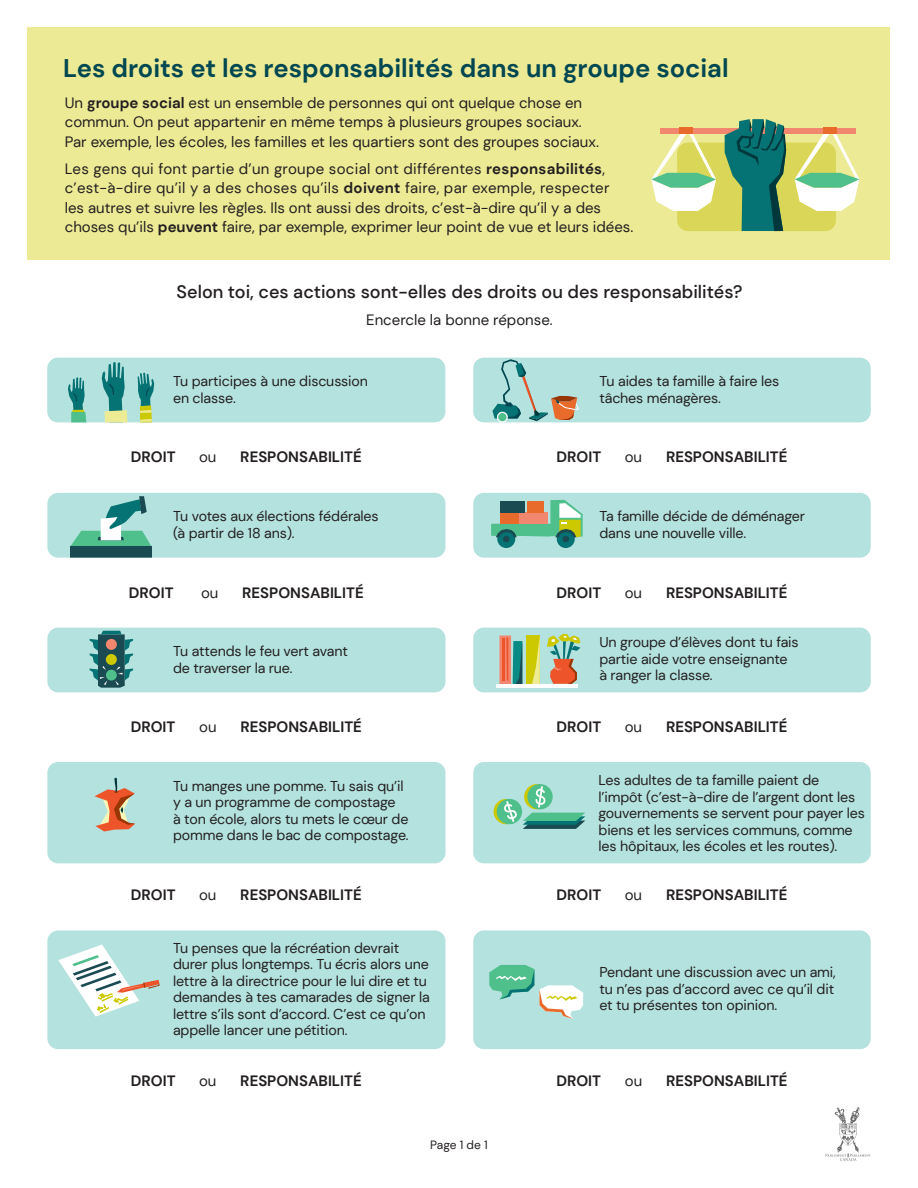
<style>
.page{position:relative;width:918px;height:1188px;background:#fff}
.page>*{position:absolute;margin:0;border:0;box-sizing:border-box;transform-origin:0 0}
.H1_-_Game_s_name{font:700 25.5px "DM Sans";color:#004851}
.H2_-_Main_questions{font:500 18px "DM Sans";color:#231f20}
.P_-_Body{font:15px/19.5px "DM Sans";color:#231f20}
.t1{font:700 15px "DM Sans";color:#231f20}
.Body_in_tiles{font:14.25px/16.5px "DM Sans";letter-spacing:-.01em;color:#231f20}
.t2{font:12px "DM Sans";letter-spacing:-.01em;color:#231f20}
.s1{font-weight:700}
</style>
<div class="page">
<div style="left:28px;top:27px;width:862px;height:232px;background:#ecea95"></div>
<svg style="left:825px;top:1107px;width:46px;height:54px"></svg>
<div style="left:47px;top:358px;width:398px;height:64px;background:#b4e2de;border-radius:11px"></div>
<svg style="left:68px;top:377px;width:19px;height:45px"></svg>
<svg style="left:102px;top:362px;width:26px;height:60px"></svg>
<svg style="left:138px;top:373px;width:16px;height:49px"></svg>
<div style="left:473px;top:358px;width:398px;height:64px;background:#b4e2de;border-radius:11px"></div>
<div style="left:47px;top:762px;width:399px;height:101px;background:#b4e2de;border-radius:11px"></div>
<div style="left:473px;top:762px;width:398px;height:101px;background:#b4e2de;border-radius:11px"></div>
<svg style="left:94px;top:778px;width:41px;height:54px"></svg>
<svg style="left:527px;top:784px;width:26px;height:25px"></svg>
<svg style="left:494px;top:799px;width:25px;height:25px"></svg>
<div style="left:497px;top:799px;width:25px;height:25px;background:#4fbf8c;border-radius:50%"></div>
<svg style="left:504px;top:801px;width:13px;height:21px"></svg>
<svg style="left:523px;top:786px;width:62px;height:43px"></svg>
<svg style="left:497px;top:412px;width:11px;height:11px"></svg>
<svg style="left:492px;top:359px;width:87px;height:62px"></svg>
<div style="left:47px;top:628px;width:399px;height:64px;background:#b4e2de;border-radius:11px"></div>
<div style="left:473px;top:628px;width:398px;height:64px;background:#b4e2de;border-radius:11px"></div>
<svg style="left:90px;top:631px;width:43px;height:57px"></svg>
<div style="left:526px;top:636px;width:14px;height:48px;background:#ccc900"></div>
<svg style="left:547px;top:634px;width:33px;height:50px"></svg>
<svg style="left:532px;top:636px;width:8px;height:48px"></svg>
<svg style="left:499px;top:636px;width:23px;height:48px"></svg>
<hr style="left:496px;top:684px;width:81px;height:3px;background:#fff">
<div style="left:47px;top:493px;width:399px;height:65px;background:#b4e2de;border-radius:11px"></div>
<div style="left:70px;top:547px;width:82px;height:11px;background:#1a4a52"></div>
<svg style="left:70px;top:496px;width:82px;height:51px"></svg>
<div style="left:473px;top:493px;width:398px;height:65px;background:#b4e2de;border-radius:11px"></div>
<div style="left:557px;top:530px;width:18px;height:18px;background:#057373;border-radius:50%"></div>
<div style="left:497px;top:530px;width:18px;height:18px;background:#057373;border-radius:50%"></div>
<svg style="left:491px;top:500px;width:92px;height:42px"></svg>
<div style="left:500px;top:512px;width:20px;height:12px;background:#e86b2b"></div>
<div style="left:519px;top:512px;width:29px;height:12px;background:#f28770"></div>
<div style="left:500px;top:501px;width:25px;height:12px;background:#1a4a52"></div>
<div style="left:528px;top:501px;width:16px;height:12px;background:#e86b2b"></div>
<div style="left:47px;top:930px;width:399px;height:119px;background:#b4e2de;border-radius:11px"></div>
<div style="left:473px;top:930px;width:398px;height:119px;background:#b4e2de;border-radius:11px"></div>
<svg style="left:489px;top:965px;width:94px;height:54px"></svg>
<svg style="left:58px;top:945px;width:102px;height:72px"></svg>
<div style="left:677px;top:143px;width:159px;height:88px;background:#dad657;border-radius:11px"></div>
<div style="left:660px;top:128px;width:196px;height:6px;background:#f28770"></div>
<svg style="left:651px;top:128px;width:65px;height:83px"></svg>
<div style="left:680px;top:128px;width:13px;height:6px;background:#e86b2b"></div>
<svg style="left:795px;top:128px;width:64px;height:83px"></svg>
<div style="left:823px;top:128px;width:13px;height:6px;background:#e86b2b"></div>
<svg style="left:725px;top:119px;width:61px;height:112px"></svg>
<p class="H1_-_Game_s_name" style="left:63px;top:52px;width:667px">Les droits et les responsabilités dans un groupe social</p>
<p class="P_-_Body" style="left:65px;top:93px;width:536px">Un <span class="s1">groupe social</span> est un ensemble de personnes qui ont quelque chose en commun. On peut appartenir en même temps à plusieurs groupes sociaux.<br>Par exemple, les écoles, les familles et les quartiers sont des groupes sociaux.</p>
<p class="P_-_Body" style="left:65px;top:159px;width:570px">Les gens qui font partie d’un groupe social ont différentes <span class="s1">responsabilités</span>, c’est-à-dire qu’il y a des choses qu’ils <span class="s1">doivent</span> faire, par exemple, respecter<br>les autres et suivre les règles. Ils ont aussi des droits, c’est-à-dire qu’il y a des choses qu’ils <span class="s1">peuvent</span> faire, par exemple, exprimer leur point de vue et leurs idées.</p>
<p class="H2_-_Main_questions" style="left:177px;top:280px;width:567px">Selon toi, ces actions sont-elles des droits ou des responsabilités?</p>
<p class="P_-_Body" style="left:366px;top:310px;width:188px">Encercle la bonne réponse.</p>
<p class="Body_in_tiles" style="left:173px;top:373px;width:196px">Tu participes à une discussion en classe.</p>
<p class="t1" style="left:131px;top:448px;width:46px">DROIT</p>
<p class="P_-_Body" style="left:199px;top:447px;width:19px">ou</p>
<p class="t1" style="left:240px;top:448px;width:123px">RESPONSABILITÉ</p>
<p class="Body_in_tiles" style="left:599px;top:373px;width:181px">Tu aides ta famille à faire les tâches ménagères.</p>
<p class="t1" style="left:557px;top:448px;width:46px">DROIT</p>
<p class="P_-_Body" style="left:625px;top:447px;width:19px">ou</p>
<p class="t1" style="left:666px;top:448px;width:123px">RESPONSABILITÉ</p>
<p class="Body_in_tiles" style="left:173px;top:508px;width:207px">Tu votes aux élections fédérales (à partir de 18 ans).</p>
<p class="Body_in_tiles" style="left:599px;top:508px;width:207px">Ta famille décide de déménager dans une nouvelle ville.</p>
<p class="t1" style="left:129px;top:583px;width:46px">DROIT</p>
<p class="P_-_Body" style="left:201px;top:583px;width:19px">ou</p>
<p class="t1" style="left:242px;top:583px;width:123px">RESPONSABILITÉ</p>
<p class="t1" style="left:557px;top:583px;width:46px">DROIT</p>
<p class="P_-_Body" style="left:625px;top:583px;width:19px">ou</p>
<p class="t1" style="left:666px;top:583px;width:123px">RESPONSABILITÉ</p>
<p class="Body_in_tiles" style="left:173px;top:643px;width:176px">Tu attends le feu vert avant de traverser la rue.</p>
<p class="Body_in_tiles" style="left:599px;top:634px;width:201px">Un groupe d’élèves dont tu fais partie aide votre enseignante à ranger la classe.</p>
<p class="t1" style="left:131px;top:717px;width:46px">DROIT</p>
<p class="P_-_Body" style="left:199px;top:717px;width:19px">ou</p>
<p class="t1" style="left:241px;top:717px;width:123px">RESPONSABILITÉ</p>
<p class="t1" style="left:557px;top:717px;width:46px">DROIT</p>
<p class="P_-_Body" style="left:625px;top:717px;width:19px">ou</p>
<p class="t1" style="left:666px;top:717px;width:123px">RESPONSABILITÉ</p>
<p class="Body_in_tiles" style="left:173px;top:778px;width:237px">Tu manges une pomme. Tu sais qu’il y a un programme de compostage<br>à ton école, alors tu mets le cœur de pomme dans le bac de compostage.</p>
<p class="Body_in_tiles" style="left:599px;top:772px;width:268px">Les adultes de ta famille paient de l’impôt (c’est-à-dire de l’argent dont les gouvernements se servent pour payer les biens et les services communs, comme les hôpitaux, les écoles et les routes).</p>
<p class="t1" style="left:131px;top:886px;width:46px">DROIT</p>
<p class="P_-_Body" style="left:199px;top:885px;width:19px">ou</p>
<p class="t1" style="left:240px;top:886px;width:123px">RESPONSABILITÉ</p>
<p class="Body_in_tiles" style="left:173px;top:940px;width:258px">Tu penses que la récréation devrait durer plus longtemps. Tu écris alors une lettre à la directrice pour le lui dire et tu demandes à tes camarades de signer la lettre s’ils sont d’accord. C’est ce qu’on appelle lancer une pétition.</p>
<p class="t1" style="left:131px;top:1071px;width:46px">DROIT</p>
<p class="P_-_Body" style="left:199px;top:1071px;width:19px">ou</p>
<p class="t1" style="left:240px;top:1071px;width:123px">RESPONSABILITÉ</p>
<p class="t2" style="left:430px;top:1138px;width:59px">Page 1 de 1</p>
<p class="t1" style="left:557px;top:886px;width:46px">DROIT</p>
<p class="P_-_Body" style="left:625px;top:885px;width:19px">ou</p>
<p class="t1" style="left:666px;top:886px;width:123px">RESPONSABILITÉ</p>
<p class="Body_in_tiles" style="left:599px;top:964px;width:238px;text-align:justify">Pendant une discussion avec un ami, tu n’es pas d’accord avec ce qu’il dit et tu présentes ton opinion.</p>
<p class="t1" style="left:556px;top:1071px;width:46px">DROIT</p>
<p class="P_-_Body" style="left:625px;top:1071px;width:19px">ou</p>
<p class="t1" style="left:666px;top:1071px;width:123px">RESPONSABILITÉ</p>
</div>
